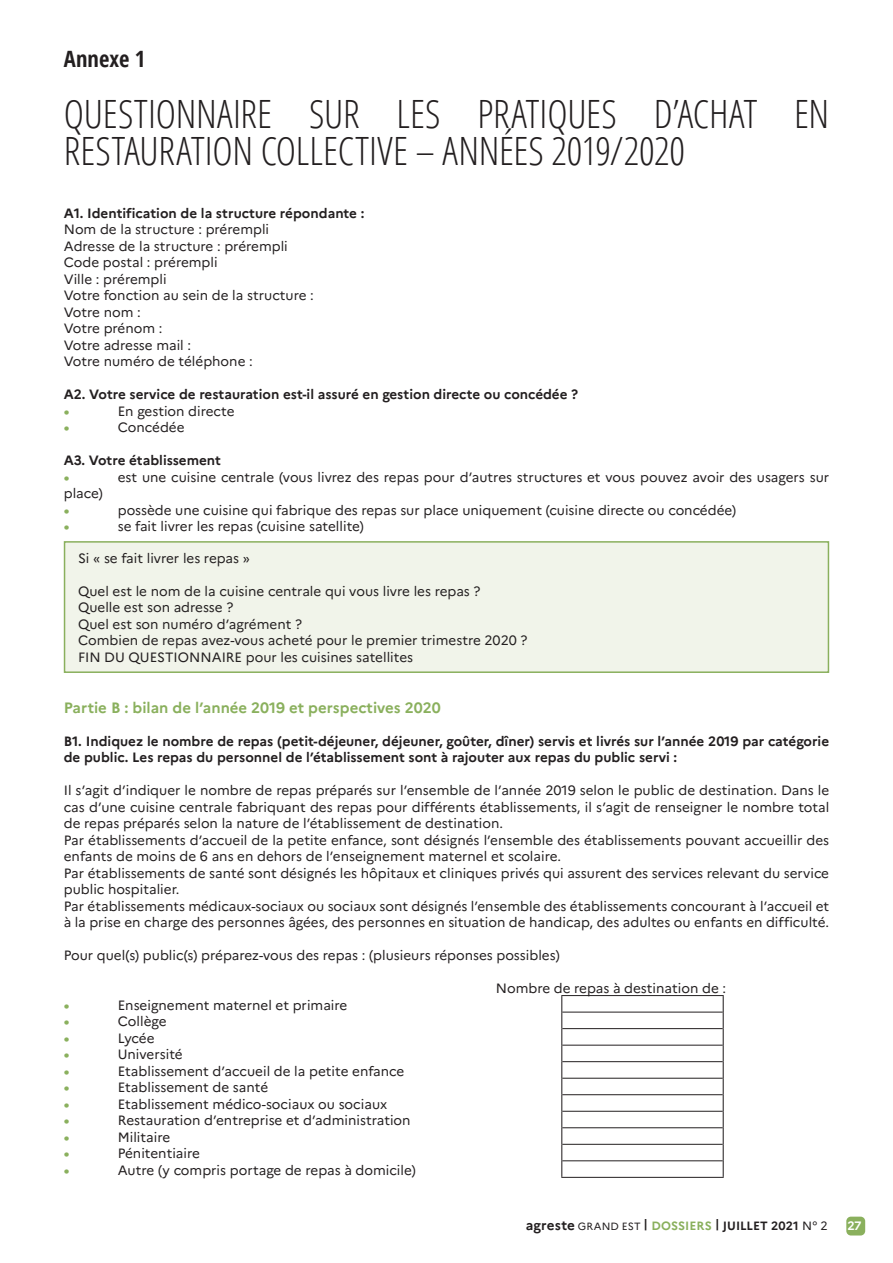
<style>
.page{position:relative;width:893px;height:1263px;background:#fff}
.page>*{position:absolute;margin:0;border:0;box-sizing:border-box;transform-origin:0 0}
.t1{font:300 39px/37.5px "Open Sans Condensed";letter-spacing:-.005em;color:#231f20}
.t2{font:700 22.5px "Open Sans Condensed";letter-spacing:.005em;color:#231f20}
.t3{font:700 15px "Marianne";color:#8ab05d}
.t4{font:13.5px/16.5px "Marianne";color:#231f20}
.t5{font:700 13.5px/16.5px "Marianne";color:#231f20}
.t6{font:700 13.5px "Marianne";color:#8ab05d}
.t7{font:700 12.15px "Marianne";color:#fff}
.t8{font:700 12px "Marianne";letter-spacing:.005em;color:#231f20}
.s1{font-size:13.5px}
.s2{font-weight:400;font-size:10.5px}
.s3{color:#8ab05d}
.s4{font-weight:400}
</style>
<div class="page">
<div style="left:846px;top:1216px;width:19px;height:19px;background:#8ab05d;border-radius:5px"></div>
<div style="left:65px;top:542px;width:763px;height:130px;background:#f1f4ea"></div>
<div style="left:64px;top:541px;width:765px;height:132px;border:2px solid #8ab05d"></div>
<hr style="left:561px;top:995px;width:163px;height:1px;background:#231f20">
<hr style="left:562px;top:1011px;width:161px;height:1px;background:#231f20">
<hr style="left:562px;top:1028px;width:161px;height:1px;background:#231f20">
<hr style="left:562px;top:1045px;width:161px;height:1px;background:#231f20">
<hr style="left:562px;top:1061px;width:161px;height:1px;background:#231f20">
<hr style="left:562px;top:1078px;width:161px;height:1px;background:#231f20">
<hr style="left:562px;top:1094px;width:161px;height:1px;background:#231f20">
<hr style="left:562px;top:1111px;width:161px;height:1px;background:#231f20">
<hr style="left:562px;top:1127px;width:161px;height:1px;background:#231f20">
<hr style="left:562px;top:1144px;width:161px;height:1px;background:#231f20">
<hr style="left:562px;top:1160px;width:161px;height:1px;background:#231f20">
<hr style="left:561px;top:1177px;width:163px;height:1px;background:#231f20">
<svg style="left:561px;top:996px;width:1px;height:181px"></svg>
<svg style="left:723px;top:996px;width:1px;height:181px"></svg>
<h2 class="t2" style="left:64px;top:43px;width:83px">Annexe 1</h2>
<h1 class="t1" style="left:64px;top:93px;width:767px">QUESTIONNAIRE SUR LES PRATIQUES D’ACHAT EN<br>RESTAURATION COLLECTIVE – ANNÉES 2019/2020</h1>
<p class="t5" style="left:64px;top:205px;width:302px">A1. Identification de la structure répondante :</p>
<p class="t4" style="left:64px;top:221px;width:252px">Nom de la structure : prérempli<br>Adresse de la structure : prérempli<br>Code postal : prérempli<br>Ville : prérempli<br>Votre fonction au sein de la structure :<br>Votre nom :<br>Votre prénom :<br>Votre adresse mail :<br>Votre numéro de téléphone :</p>
<p class="t5" style="left:64px;top:386px;width:516px">A2. Votre service de restauration est-il assuré en gestion directe ou concédée ?</p>
<p class="t6" style="left:64px;top:403px;width:7px">•</p>
<p class="t4" style="left:118px;top:403px;width:118px">En gestion directe</p>
<p class="t6" style="left:64px;top:419px;width:7px">•</p>
<p class="t4" style="left:118px;top:419px;width:68px">Concédée</p>
<p class="t5" style="left:64px;top:452px;width:159px">A3. Votre établissement</p>
<p class="t6" style="left:64px;top:469px;width:7px">•</p>
<p class="t4" style="left:118px;top:469px;width:713px">est une cuisine centrale (vous livrez des repas pour d’autres structures et vous pouvez avoir des usagers sur</p>
<p class="t4" style="left:64px;top:485px;width:41px">place)</p>
<p class="t6" style="left:64px;top:502px;width:7px">•</p>
<p class="t4" style="left:118px;top:502px;width:620px">possède une cuisine qui fabrique des repas sur place uniquement (cuisine directe ou concédée)</p>
<p class="t6" style="left:64px;top:518px;width:7px">•</p>
<p class="t4" style="left:118px;top:518px;width:248px">se fait livrer les repas (cuisine satellite)</p>
<p class="t4" style="left:78px;top:549px;width:173px">Si « se fait livrer les repas »</p>
<p class="t4" style="left:78px;top:582px;width:451px">Quel est le nom de la cuisine centrale qui vous livre les repas ?<br>Quelle est son adresse ?<br>Quel est son numéro d’agrément ?<br>Combien de repas avez-vous acheté pour le premier trimestre 2020 ?<br>FIN DU QUESTIONNAIRE pour les cuisines satellites</p>
<p class="t3" style="left:64px;top:698px;width:378px">Partie B : bilan de l’année 2019 et perspectives 2020</p>
<p class="t5" style="left:64px;top:733px;width:767px">B1. Indiquez le nombre de repas (petit-déjeuner, déjeuner, goûter, dîner) servis et livrés sur l’année 2019 par catégorie de public. Les repas du personnel de l’établissement sont à rajouter aux repas du public servi :</p>
<p class="t4" style="left:64px;top:782px;width:767px">Il s’agit d’indiquer le nombre de repas préparés sur l’ensemble de l’année 2019 selon le public de destination. Dans le cas d’une cuisine centrale fabriquant des repas pour différents établissements, il s’agit de renseigner le nombre total de repas préparés selon la nature de l’établissement de destination.<br>Par établissements d’accueil de la petite enfance, sont désignés l’ensemble des établissements pouvant accueillir des enfants de moins de 6 ans en dehors de l’enseignement maternel et scolaire.<br>Par établissements de santé sont désignés les hôpitaux et cliniques privés qui assurent des services relevant du service public hospitalier.<br>Par établissements médicaux-sociaux ou sociaux sont désignés l’ensemble des établissements concourant à l’accueil et à la prise en charge des personnes âgées, des personnes en situation de handicap, des adultes ou enfants en difficulté.</p>
<p class="t4" style="left:64px;top:947px;width:497px">Pour quel(s) public(s) préparez-vous des repas : (plusieurs réponses possibles)</p>
<p class="t4" style="left:496px;top:980px;width:232px">Nombre de repas à destination de :</p>
<p class="t6" style="left:64px;top:997px;width:7px">•</p>
<p class="t4" style="left:118px;top:997px;width:231px">Enseignement maternel et primaire</p>
<p class="t6" style="left:64px;top:1013px;width:7px">•</p>
<p class="t4" style="left:118px;top:1013px;width:50px">Collège</p>
<p class="t6" style="left:64px;top:1030px;width:7px">•</p>
<p class="t4" style="left:118px;top:1030px;width:38px">Lycée</p>
<p class="t6" style="left:64px;top:1046px;width:7px">•</p>
<p class="t4" style="left:118px;top:1046px;width:66px">Université</p>
<p class="t6" style="left:64px;top:1063px;width:7px">•</p>
<p class="t4" style="left:118px;top:1063px;width:288px">Etablissement d’accueil de la petite enfance</p>
<p class="t6" style="left:64px;top:1079px;width:7px">•</p>
<p class="t4" style="left:118px;top:1079px;width:152px">Etablissement de santé</p>
<p class="t6" style="left:64px;top:1096px;width:7px">•</p>
<p class="t4" style="left:118px;top:1096px;width:271px">Etablissement médico-sociaux ou sociaux</p>
<p class="t6" style="left:64px;top:1112px;width:7px">•</p>
<p class="t4" style="left:118px;top:1112px;width:294px">Restauration d’entreprise et d’administration</p>
<p class="t6" style="left:64px;top:1129px;width:7px">•</p>
<p class="t4" style="left:118px;top:1129px;width:54px">Militaire</p>
<p class="t6" style="left:64px;top:1145px;width:7px">•</p>
<p class="t4" style="left:118px;top:1145px;width:84px">Pénitentiaire</p>
<p class="t6" style="left:64px;top:1162px;width:7px">•</p>
<p class="t4" style="left:118px;top:1162px;width:299px">Autre (y compris portage de repas à domicile)</p>
<p class="t8" style="left:526px;top:1218px;width:303px"><span class="s1">agreste</span> <span class="s2">GRAND EST</span> | <span class="s3">DOSSIERS</span> | JUILLET 2021 <span class="s4">N° 2</span></p>
<p class="t7" style="left:847px;top:1218px;width:16px">27</p>
</div>
